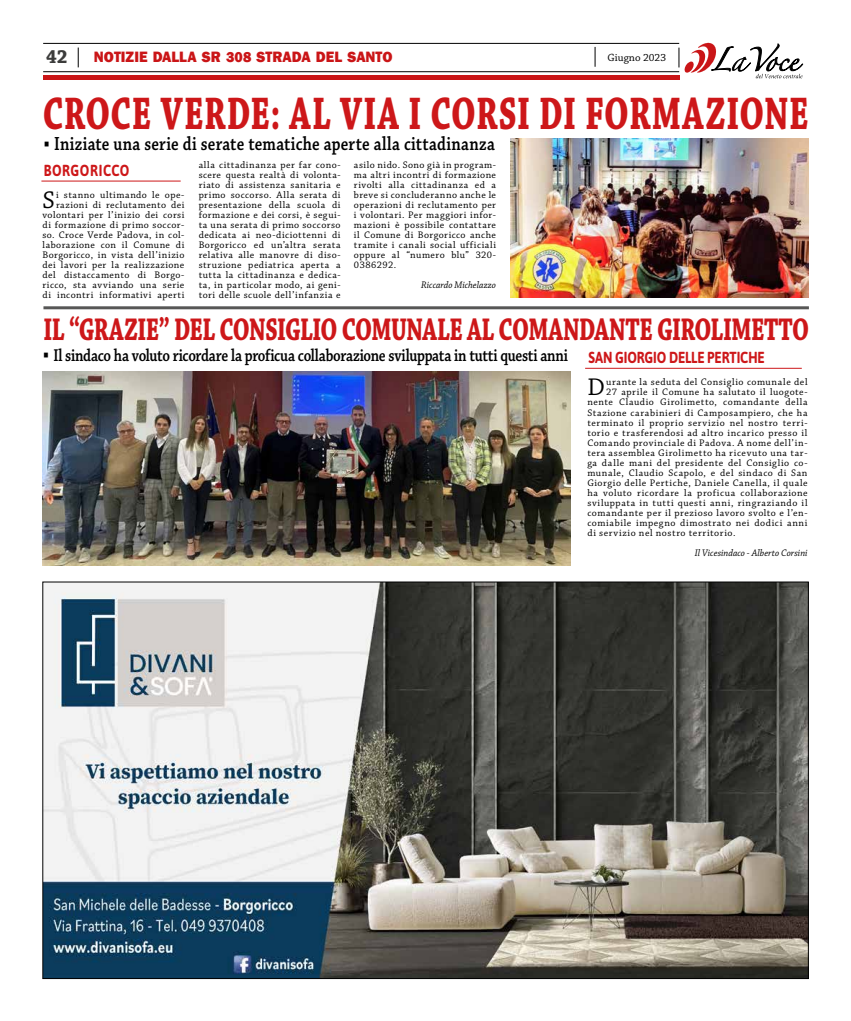
<style>
.page{position:relative;width:851px;height:1021px;background:#fff}
.page>*{position:absolute;margin:0;border:0;box-sizing:border-box;transform-origin:0 0}
.t1{font:700 48px "Chaparral Pro";letter-spacing:.015em;color:#cd1719;scale:.7 1}
.t2{font:700 33px "Chaparral Pro";letter-spacing:-.025em;color:#cd1719;scale:.7 1}
.t3{font:25.4px "Chaparral Pro";color:#000}
.t4{font:600 20px "Chaparral Pro";letter-spacing:.02em;color:#000;scale:.81 1}
.t5{font:700 20px "Chaparral Pro";color:#3c3c3b;scale:.95 1}
.t6{font:600 18px "Chaparral Pro";letter-spacing:-.02em;color:#000;scale:.81 1}
.t7{font:700 16px "Asap";letter-spacing:-.01em;color:#cd1719;scale:.82 1}
.t8{font:700 16px "Asap";letter-spacing:.045em;color:#cd1719;scale:.82 1}
.t9{font:800 15.4px "Franklin Gothic";letter-spacing:-.005em;color:#ca1517;scale:.95 1}
.t10{font:11px "Chaparral Pro";color:#000}
.t11{font:10px/10px "Chaparral Pro";letter-spacing:.055em;color:#000;text-align:justify}
.t12{font:italic 10px "Chaparral Pro";letter-spacing:.005em;color:#000;scale:.95 1}
.s1{font-size:15px}
.s2{font-family:"Arial";font-weight:700;font-size:18px}
.s3{font-family:"Arial";font-weight:700}
</style>
<div class="page">
<div style="left:43px;top:75px;width:636px;height:5px;background:#ca1517"></div>
<hr style="left:43px;top:43px;width:636px;height:1px;background:#000">
<svg style="left:78px;top:48px;width:1px;height:19px"></svg>
<svg style="left:594px;top:47px;width:1px;height:20px"></svg>
<svg style="left:678px;top:43px;width:125px;height:35px"></svg>
<hr style="left:43px;top:71px;width:636px;height:1px;background:#000">
<hr style="left:41px;top:180px;width:140px;height:1px;background:#cd1719">
<img style="left:510px;top:138px;width:298px;height:160px">
<img style="left:45px;top:583px;width:761px;height:393px">
<hr style="left:43px;top:306px;width:765px;height:3px;background:#575756">
<hr style="left:585px;top:368px;width:216px;height:1px;background:#cd1719">
<img style="left:42px;top:371px;width:528px;height:195px">
<h3 class="t5" style="left:46px;top:45px;width:24px">42</h3>
<h3 class="t9" style="left:94px;top:46px;width:316px">NOTIZIE DALLA SR <span class="s1">308</span> STRADA DEL SANTO</h3>
<p class="t10" style="left:607px;top:52px;width:60px">Giugno 2023</p>
<h1 class="t1" style="left:43px;top:85px;width:1095px">CROCE VERDE: AL VIA I CORSI DI FORMAZIONE</h1>
<h3 class="t4" style="left:44px;top:132px;width:558px"><span class="s2">▪</span> Iniziate una serie di serate tematiche aperte alla cittadinanza</h3>
<h3 class="t3" style="left:42px;top:186px;width:14px">S</h3>
<h3 class="t8" style="left:44px;top:160px;width:106px">BORGORICCO</h3>
<p class="t11" style="left:199px;top:160px;width:143px">alla cittadinanza per far cono&shy;scere questa realtà di volonta&shy;riato di assistenza sanitaria e primo soccorso. Alla serata di presentazione della scuola di formazione e dei corsi, è segui&shy;ta una serata di primo soccorso dedicata ai neo-diciottenni di Borgoricco ed un’altra serata relativa alle manovre di diso&shy;struzione pediatrica aperta a tutta la cittadinanza e dedica&shy;ta, in particolar modo, ai geni&shy;tori delle scuole dell’infanzia e</p>
<p class="t11" style="left:354px;top:160px;width:144px">asilo nido. Sono già in program&shy;ma altri incontri di formazione rivolti alla cittadinanza ed a breve si concluderanno anche le operazioni di reclutamento per i volontari. Per maggiori infor&shy;mazioni è possibile contattare il Comune di Borgoricco anche tramite i canali social ufficiali oppure al “numero blu” 320- 0386292.</p>
<p class="t11" style="left:42px;top:190px;width:143px;text-align:right">i stanno ultimando le ope&shy;razioni di reclutamento dei volontari per l’inizio dei corsi di formazione di primo soccor&shy;so. Croce Verde Padova, in col&shy;laborazione con il Comune di<br>Borgoricco, in vista dell’inizio dei lavori per la realizzazione del distaccamento di Borgo&shy;ricco, sta avviando una serie di incontri informativi aperti</p>
<p class="t12" style="left:421px;top:279px;width:80px">Riccardo Michelazzo</p>
<h2 class="t2" style="left:43px;top:310px;width:1095px">IL “GRAZIE” DEL CONSIGLIO COMUNALE AL COMANDANTE GIROLIMETTO</h2>
<h3 class="t6" style="left:43px;top:345px;width:649px"><span class="s3">▪</span> Il sindaco ha voluto ricordare la proficua collaborazione sviluppata in tutti questi anni</h3>
<h3 class="t3" style="left:587px;top:373px;width:19px">D</h3>
<p class="t11" style="left:606px;top:378px;width:203px">urante la seduta del Consiglio comunale del</p>
<h3 class="t7" style="left:588px;top:347px;width:216px">SAN GIORGIO DELLE PERTICHE</h3>
<p class="t11" style="left:606px;top:388px;width:203px">27 aprile il Comune ha salutato il luogote-</p>
<p class="t11" style="left:587px;top:398px;width:222px">nente Claudio Girolimetto, comandante della</p>
<p class="t11" style="left:587px;top:408px;width:222px">Stazione carabinieri di Camposampiero, che ha</p>
<p class="t11" style="left:587px;top:418px;width:222px">terminato il proprio servizio nel nostro terri-</p>
<p class="t11" style="left:587px;top:428px;width:222px">torio e trasferendosi ad altro incarico presso il</p>
<p class="t11" style="left:587px;top:438px;width:222px">Comando provinciale di Padova. A nome dell’in-</p>
<p class="t11" style="left:587px;top:448px;width:222px">tera assemblea Girolimetto ha ricevuto una tar-</p>
<p class="t11" style="left:587px;top:458px;width:222px">ga dalle mani del presidente del Consiglio co-</p>
<p class="t11" style="left:587px;top:468px;width:222px">munale, Claudio Scapolo, e del sindaco di San</p>
<p class="t11" style="left:587px;top:478px;width:222px">Giorgio delle Pertiche, Daniele Canella, il quale</p>
<p class="t11" style="left:587px;top:488px;width:222px">ha voluto ricordare la proficua collaborazione</p>
<p class="t11" style="left:587px;top:498px;width:222px">sviluppata in tutti questi anni, ringraziando il</p>
<p class="t11" style="left:587px;top:508px;width:222px">comandante per il prezioso lavoro svolto e l’en-</p>
<p class="t11" style="left:587px;top:518px;width:222px">comiabile impegno dimostrato nei dodici anni</p>
<p class="t11" style="left:587px;top:528px;width:150px">di servizio nel nostro territorio.</p>
<p class="t12" style="left:694px;top:547px;width:120px">Il Vicesindaco - Alberto Corsini</p>
</div>
